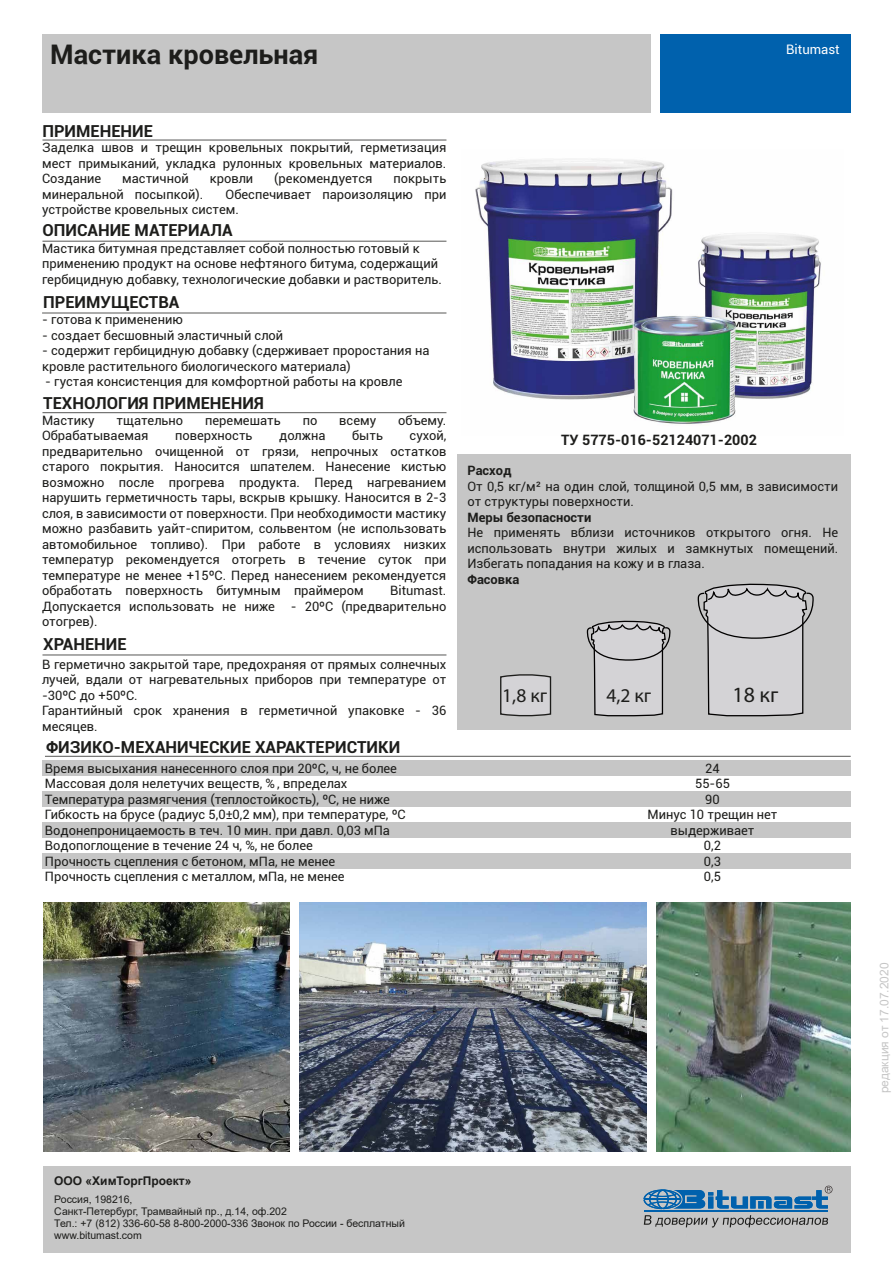
<style>
.page{position:relative;width:893px;height:1263px;background:#fff}
.page>*{position:absolute;margin:0;border:0;box-sizing:border-box;transform-origin:0 0}
.t1{font:700 27px "Roboto";color:#1d1d1b}
.t2{font:21.9px "Myriad Pro";color:#1d1d1b}
.t3{font:19.5px "Myriad Pro";color:#1d1d1b}
.t4{font:700 16.5px "Roboto";color:#1d1d1b}
.t5{font:700 14.25px "Roboto";color:#1d1d1b}
.t6{font:13.05px "Roboto";color:#fff}
.t7{font:12.9px/15.5px "Roboto";color:#1d1d1b}
.t8{font:700 12.9px "Roboto";color:#1d1d1b}
.t9{font:12px "Arial";color:#c6c6c6}
.t10{font:700 12px "Arial";color:#1d1d1b}
.t11{font:10.5px/12px "Arial";color:#1d1d1b}
</style>
<div class="page">
<img style="left:475px;top:159px;width:346px;height:265px">
<div style="left:457px;top:454px;width:394px;height:276px;background:#c6c6c6"></div>
<svg style="left:698px;top:583px;width:116px;height:134px"></svg>
<svg style="left:587px;top:620px;width:83px;height:97px"></svg>
<svg style="left:500px;top:674px;width:52px;height:42px"></svg>
<div style="left:43px;top:1166px;width:808px;height:86px;background:#c6c6c6"></div>
<hr style="left:645px;top:1210px;width:183px;height:1px;background:#0061ad">
<svg style="left:643px;top:1186px;width:189px;height:23px"></svg>
<svg style="left:644px;top:1215px;width:184px;height:12px"></svg>
<div style="left:42px;top:34px;width:808px;height:79px;background:#c6c6c6"></div>
<div style="left:652px;top:30px;width:8px;height:88px;background:#fff"></div>
<div style="left:660px;top:34px;width:190px;height:79px;background:#0061ad"></div>
<div style="left:43px;top:761px;width:808px;height:15px;background:#c6c6c6"></div>
<div style="left:43px;top:792px;width:808px;height:15px;background:#c6c6c6"></div>
<div style="left:43px;top:822px;width:808px;height:16px;background:#c6c6c6"></div>
<div style="left:43px;top:853px;width:808px;height:15px;background:#c6c6c6"></div>
<hr style="left:42px;top:412px;width:404px;height:1px;background:#575756">
<hr style="left:42px;top:655px;width:404px;height:1px;background:#575756">
<hr style="left:42px;top:313px;width:404px;height:1px;background:#575756">
<hr style="left:42px;top:241px;width:404px;height:1px;background:#575756">
<hr style="left:42px;top:140px;width:404px;height:1px;background:#575756">
<hr style="left:45px;top:756px;width:806px;height:1px;background:#575756">
<img style="left:43px;top:902px;width:246px;height:249px">
<img style="left:300px;top:902px;width:346px;height:249px">
<img style="left:656px;top:902px;width:195px;height:249px">
<h1 class="t1" style="left:50px;top:36px;width:270px">Мастика кровельная</h1>
<p class="t6" style="left:786px;top:40px;width:55px">Bitumast</p>
<p class="t4" style="left:42px;top:120px;width:112px">ПРИМЕНЕНИЕ</p>
<p class="t7" style="left:42px;top:140px;width:406px;text-align:justify">Заделка швов и трещин кровельных покрытий, герметизация мест примыканий, укладка рулонных кровельных материалов.<br>Создание</p>
<p class="t7" style="left:122px;top:171px;width:68px">мастичной</p>
<p class="t7" style="left:210px;top:171px;width:45px">кровли</p>
<p class="t7" style="left:274px;top:171px;width:100px">(рекомендуется</p>
<p class="t7" style="left:393px;top:171px;width:54px">покрыть</p>
<p class="t7" style="left:42px;top:186px;width:163px">минеральной посыпкой).</p>
<p class="t7" style="left:42px;top:186px;width:406px;text-indent:184px">Обеспечивает пароизоляцию при устройстве кровельных систем.</p>
<p class="t4" style="left:42px;top:218px;width:192px">ОПИСАНИЕ МАТЕРИАЛА</p>
<p class="t7" style="left:42px;top:240px;width:401px">Мастика битумная представляет собой полностью готовый к применению продукт на основе нефтяного битума, содержащий гербицидную добавку, технологические добавки и растворитель.</p>
<p class="t7" style="left:42px;top:311px;width:142px">- готова к применению</p>
<p class="t7" style="left:42px;top:327px;width:243px">- создает бесшовный эластичный слой</p>
<p class="t7" style="left:42px;top:342px;width:389px">- содержит гербицидную добавку (сдерживает проростания на кровле растительного биологического материала)</p>
<p class="t7" style="left:45px;top:373px;width:359px">- густая консистенция для комфортной работы на кровле</p>
<p class="t4" style="left:43px;top:290px;width:138px">ПРЕИМУЩЕСТВА</p>
<p class="t4" style="left:43px;top:392px;width:222px">ТЕХНОЛОГИЯ ПРИМЕНЕНИЯ</p>
<p class="t7" style="left:42px;top:412px;width:54px">Мастику</p>
<p class="t7" style="left:117px;top:412px;width:68px">тщательно</p>
<p class="t7" style="left:205px;top:412px;width:77px">перемешать</p>
<p class="t7" style="left:303px;top:412px;width:16px">по</p>
<p class="t7" style="left:339px;top:412px;width:38px">всему</p>
<p class="t7" style="left:398px;top:412px;width:50px">объему.</p>
<p class="t7" style="left:42px;top:428px;width:108px">Обрабатываемая</p>
<p class="t7" style="left:175px;top:428px;width:79px">поверхность</p>
<p class="t7" style="left:279px;top:428px;width:48px">должна</p>
<p class="t7" style="left:352px;top:428px;width:32px">быть</p>
<p class="t7" style="left:42px;top:428px;width:406px;text-align:justify;text-indent:367px">сухой, предварительно очищенной от грязи, непрочных остатков старого покрытия. Наносится шпателем. Нанесение кистью возможно после прогрева продукта. Перед нагреванием нарушить герметичность тары, вскрыв крышку. Наносится в 2-3 слоя, в зависимости от поверхности. При необходимости мастику можно разбавить уайт-спиритом, сольвентом (не использовать автомобильное топливо). При работе в условиях низких температур рекомендуется отогреть в течение суток при температуре не менее +15ºС. Перед нанесением рекомендуется обработать поверхность битумным праймером</p>
<p class="t7" style="left:42px;top:583px;width:406px;text-align:justify;text-indent:348px">Bitumast.<br>Допускается использовать не ниже - 20ºС (предварительно отогрев).</p>
<p class="t4" style="left:43px;top:632px;width:85px">ХРАНЕНИЕ</p>
<p class="t7" style="left:42px;top:656px;width:406px">В герметично закрытой таре, предохраняя от прямых солнечных лучей, вдали от нагревательных приборов при температуре от -30ºС до +50ºС.<br>Гарантийный срок хранения в герметичной упаковке - 36 месяцев.</p>
<p class="t4" style="left:46px;top:736px;width:356px">ФИЗИКО-МЕХАНИЧЕСКИЕ ХАРАКТЕРИСТИКИ</p>
<p class="t5" style="left:561px;top:430px;width:197px">ТУ 5775-016-52124071-2002</p>
<p class="t8" style="left:467px;top:462px;width:46px">Расход</p>
<p class="t7" style="left:467px;top:478px;width:372px">От 0,5 кг/м² на один слой, толщиной 0,5 мм, в зависимости от структуры поверхности.</p>
<p class="t8" style="left:467px;top:508px;width:125px">Меры безопасности</p>
<p class="t7" style="left:467px;top:524px;width:372px;text-align:justify">Не применять вблизи источников открытого огня. Не использовать внутри жилых и замкнутых помещений.<br>Избегать попадания на кожу и в глаза.</p>
<p class="t8" style="left:467px;top:570px;width:53px">Фасовка</p>
<h3 class="t3" style="left:502px;top:683px;width:47px">1,8 кг</h3>
<h3 class="t3" style="left:606px;top:683px;width:47px">4,2 кг</h3>
<h2 class="t2" style="left:733px;top:681px;width:47px">18 кг</h2>
<p class="t7" style="left:45px;top:760px;width:362px">Время высыхания нанесенного слоя при 20ºС, ч, не более Массовая доля нелетучих веществ, % , впределах Температура размягчения (теплостойкость), ºС, не ниже Гибкость на брусе (радиус 5,0±0,2 мм), при температуре, ºС Водонепроницаемость в теч. 10 мин. при давл. 0,03 мПа Водопоглощение в течение 24 ч, %, не более<br>Прочность сцепления с бетоном, мПа, не менее<br>Прочность сцепления с металлом, мПа, не менее</p>
<p class="t7" style="left:647px;top:760px;width:132px;text-align:center">24<br>55-65<br>90<br>Минус 10 трещин нет выдерживает<br>0,2<br>0,3<br>0,5</p>
<p class="t10" style="left:54px;top:1172px;width:139px">ООО «ХимТоргПроект»</p>
<p class="t11" style="left:54px;top:1193px;width:352px">Россия, 198216,<br>Санкт-Петербург, Трамвайный пр., д.14, оф.202<br>Тел.: +7 (812) 336-60-58 8-800-2000-336 Звонок по России - бесплатный www.bitumast.com</p>
<p class="t9" style="left:876px;top:1093px;width:132px;rotate:-90deg">редакция от 17.07.2020</p>
</div>
